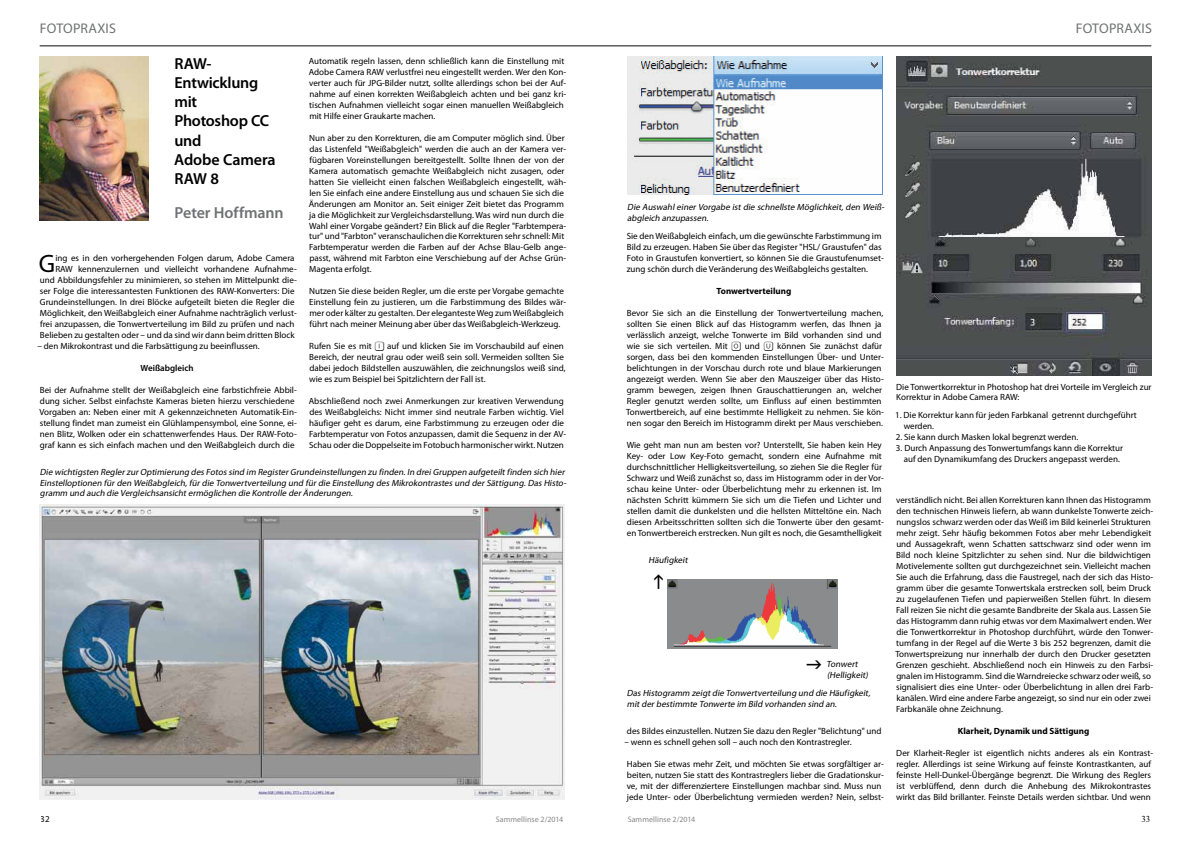
<style>
.page{position:relative;width:1191px;height:842px;background:#fff}
.page>*{position:absolute;margin:0;border:0;box-sizing:border-box;transform-origin:0 0}
.t1{font:25.3px "Myriad Pro";color:#000}
.t2{font:600 16px/19.2px "Myriad Pro";letter-spacing:-.015em;color:#000}
.t3{font:600 16px "Myriad Pro";letter-spacing:-.005em;color:#707172}
.t4{font:14px "Myriad Pro";color:#707172}
.t5{font:9px/11px "Myriad Pro";color:#000}
.t6{font:italic 9px/10.8px "Myriad Pro";letter-spacing:.02em;color:#000}
.t7{font:700 9px "Myriad Pro";color:#000}
.t8{font:600 9px "Myriad Pro";color:#000}
.t9{font:9px "Times New Roman";color:#000}
.t10{font:8px "Myriad Pro";letter-spacing:.005em;color:#87888a}
.s1{font-family:"Keys D"}
</style>
<div class="page">
<hr style="left:40px;top:45px;width:1111px;height:1px;background:#000">
<img style="left:40px;top:57px;width:109px;height:164px">
<img style="left:40px;top:504px;width:524px;height:295px">
<img style="left:627px;top:57px;width:255px;height:137px">
<img style="left:896px;top:57px;width:255px;height:318px">
<img style="left:667px;top:579px;width:170px;height:69px">
<h3 class="t4" style="left:40px;top:20px;width:9px">fotopraxis</h3>
<p class="t5" style="left:309px;top:55px;width:259px">Automatik regeln lassen, denn schließlich kann die Einstellung mit Adobe Camera RAW verlustfrei neu eingestellt werden. Wer den Kon&shy;verter auch für JPG-Bilder nutzt, sollte allerdings schon bei der Auf&shy;nahme auf einen korrekten Weißabgleich achten und bei ganz kri&shy;tischen Aufnahmen vielleicht sogar einen manuellen Weißabgleich mit Hilfe einer Graukarte machen.</p>
<p class="t5" style="left:309px;top:132px;width:259px">Nun aber zu den Korrekturen, die am Computer möglich sind. Über das Listenfeld "Weißabgleich" werden die auch an der Kamera ver&shy;fügbaren Voreinstellungen bereitgestellt. Sollte Ihnen der von der Kamera automatisch gemachte Weißabgleich nicht zusagen, oder hatten Sie vielleicht einen falschen Weißabgleich eingestellt, wäh&shy;len Sie einfach eine andere Einstellung aus und schauen Sie sich die Änderungen am Monitor an. Seit einiger Zeit bietet das Programm ja die Möglichkeit zur Vergleichsdarstellung. Was wird nun durch die Wahl einer Vorgabe geändert? Ein Blick auf die Regler "Farbtempera&shy;tur" und "Farbton" veranschaulichen die Korrekturen sehr schnell: Mit Farbtemperatur werden die Farben auf der Achse Blau-Gelb ange&shy;passt, während mit Farbton eine Verschiebung auf der Achse Grün-Magenta erfolgt.</p>
<p class="t5" style="left:309px;top:286px;width:258px">Nutzen Sie diese beiden Regler, um die erste per Vorgabe gemachte Einstellung fein zu justieren, um die Farbstimmung des Bildes wär&shy;mer oder kälter zu gestalten. Der eleganteste Weg zum Weißabgleich führt nach meiner Meinung aber über das Weißabgleich-Werkzeug.</p>
<p class="t5" style="left:309px;top:341px;width:258px">Rufen Sie es mit <span class="s1">I</span> auf und klicken Sie im Vorschaubild auf einen Bereich, der neutral grau oder weiß sein soll. Vermeiden sollten Sie dabei jedoch Bildstellen auszuwählen, die zeichnungslos weiß sind, wie es zum Beispiel bei Spitzlichtern der Fall ist.</p>
<p class="t5" style="left:309px;top:395px;width:259px">Abschließend noch zwei Anmerkungen zur kreativen Verwendung des Weißabgleichs: Nicht immer sind neutrale Farben wichtig. Viel häufiger geht es darum, eine Farbstimmung zu erzeugen oder die Farbtemperatur von Fotos anzupassen, damit die Sequenz in der AV-Schau oder die Doppelseite im Fotobuch harmonischer wirkt. Nutzen</p>
<p class="t6" style="left:40px;top:466px;width:530px">Die wichtigsten ReglerzurOptimierung des Fotos sind im RegisterGrundeinstellungen zu finden.In dreiGruppen aufgeteiltfinden sich hier<br>Einstelloptionen fürden Weißabgleich,fürdie Tonwertverteilung und fürdie Einstellung des Mikrokontrastes und derSättigung.Das Histo&shy;gramm und auch die Vergleichsansichtermöglichen die Kontrolle derÄnderungen.</p>
<h2 class="t2" style="left:174px;top:53px;width:103px">RAW-<br>Entwicklung mit<br>Photoshop CC und<br>Adobe Camera<br>RAW 8</h2>
<h2 class="t3" style="left:174px;top:202px;width:111px">Peter Hoffmann</h2>
<p class="t5" style="left:40px;top:253px;width:258px;text-align:right">ing es in den vorhergehenden Folgen darum, Adobe Camera RAW kennenzulernen und vielleicht vorhandene Aufnahme&shy;und Abbildungsfehler zu minimieren, so stehen im Mittelpunkt die&shy;ser Folge die interessantesten Funktionen des RAW-Konverters: Die Grundeinstellungen. In drei Blöcke aufgeteilt bieten die Regler die Möglichkeit, den Weißabgleich einer Aufnahme nachträglich verlust&shy;frei anzupassen, die Tonwertverteilung im Bild zu prüfen und nach Belieben zu gestalten oder – und da sind wir dann beim dritten Block</p>
<p class="t5" style="left:37px;top:341px;width:224px">– den Mikrokontrast und die Farbsättigung zu beeinflussen.</p>
<p class="t8" style="left:141px;top:362px;width:55px">Weißabgleich</p>
<p class="t5" style="left:40px;top:385px;width:259px">Bei der Aufnahme stellt der Weißabgleich eine farbstichfreie Abbil&shy;dung sicher. Selbst einfachste Kameras bieten hierzu verschiedene Vorgaben an: Neben einer mit A gekennzeichneten Automatik-Ein&shy;stellung findet man zumeist ein Glühlampensymbol, eine Sonne, ei&shy;nen Blitz, Wolken oder ein schattenwerfendes Haus. Der RAW-Foto&shy;graf kann es sich einfach machen und den Weißabgleich durch die</p>
<h1 class="t1" style="left:39px;top:248px;width:18px">G</h1>
<h3 class="t4" style="left:1075px;top:20px;width:9px">fotopraxis</h3>
<p class="t6" style="left:627px;top:201px;width:260px">Die AuswahleinerVorgabe istdie schnellste Möglichkeit,den Weiß&shy;abgleich anzupassen.</p>
<p class="t5" style="left:626px;top:231px;width:259px">Sie den Weißabgleich einfach, um die gewünschte Farbstimmung im Bild zu erzeugen. Haben Sie über das Register "HSL/ Graustufen" das Foto in Graustufen konvertiert, so können Sie die Graustufenumset&shy;zung schön durch die Veränderung des Weißabgleichs gestalten.</p>
<p class="t7" style="left:716px;top:285px;width:76px">Tonwertverteilung</p>
<p class="t5" style="left:626px;top:308px;width:259px">Bevor Sie sich an die Einstellung der Tonwertverteilung machen, sollten Sie einen Blick auf das Histogramm werfen, das Ihnen ja verlässlich anzeigt, welche Tonwerte im Bild vorhanden sind und wie sie sich verteilen. Mit <span class="s1">O</span> und <span class="s1">U</span> können Sie zunächst dafür sorgen, dass bei den kommenden Einstellungen Über- und Unter&shy;belichtungen in der Vorschau durch rote und blaue Markierungen angezeigt werden. Wenn Sie aber den Mauszeiger über das Histo&shy;gramm bewegen, zeigen Ihnen Grauschattierungen an, welcher Regler genutzt werden sollte, um Einfluss auf einen bestimmten Tonwertbereich, auf eine bestimmte Helligkeit zu nehmen. Sie kön&shy;nen sogar den Bereich im Histogramm direkt per Maus verschieben.</p>
<p class="t5" style="left:626px;top:439px;width:259px">Wie geht man nun am besten vor? Unterstellt, Sie haben kein Hey Key- oder Low Key-Foto gemacht, sondern eine Aufnahme mit durchschnittlicher Helligkeitsverteilung, so ziehen Sie die Regler für Schwarz und Weiß zunächst so, dass im Histogramm oder in der Vor&shy;schau keine Unter- oder Überbelichtung mehr zu erkennen ist. Im nächsten Schritt kümmern Sie sich um die Tiefen und Lichter und stellen damit die dunkelsten und die hellsten Mitteltöne ein. Nach diesen Arbeitsschritten sollten sich die Tonwerte über den gesamt&shy;en Tonwertbereich erstrecken. Nun gilt es noch, die Gesamthelligkeit</p>
<p class="t6" style="left:648px;top:554px;width:42px">Häufigkeit</p>
<p class="t6" style="left:826px;top:658px;width:45px">Tonwert (Helligkeit)</p>
<p class="t6" style="left:627px;top:688px;width:247px">Das Histogramm zeigtdie Tonwertverteilung und die Häufigkeit, mitderbestimmte Tonwerte im Bild vorhanden sind an.</p>
<p class="t5" style="left:627px;top:725px;width:256px">des Bildes einzustellen. Nutzen Sie dazu den Regler "Belichtung" und</p>
<p class="t5" style="left:624px;top:736px;width:229px">– wenn es schnell gehen soll – auch noch den Kontrastregler.</p>
<p class="t5" style="left:626px;top:758px;width:259px">Haben Sie etwas mehr Zeit, und möchten Sie etwas sorgfältiger ar&shy;beiten, nutzen Sie statt des Kontrastreglers lieber die Gradationskur&shy;ve, mit der differenziertere Einstellungen machbar sind. Muss nun jede Unter- oder Überbelichtung vermieden werden? Nein, selbst-</p>
<p class="t5" style="left:896px;top:381px;width:257px">Die Tonwertkorrektur in Photoshop hat drei Vorteile im Vergleich zur<br>Korrektur in Adobe Camera RAW:</p>
<p class="t5" style="left:903px;top:410px;width:235px;text-indent:-9px">1. Die Korrektur kann für jeden Farbkanal getrennt durchgeführt werden.</p>
<p class="t5" style="left:895px;top:431px;width:184px">2. Sie kann durch Masken lokal begrenzt werden.</p>
<p class="t5" style="left:896px;top:442px;width:229px;text-align:center">3. Durch Anpassung des Tonwertumfangs kann die Korrektur auf den Dynamikumfang des Druckers angepasst werden.</p>
<p class="t5" style="left:895px;top:494px;width:259px">verständlich nicht. Bei allen Korrekturen kann Ihnen das Histogramm den technischen Hinweis liefern, ab wann dunkelste Tonwerte zeich&shy;nungslos schwarz werden oder das Weiß im Bild keinerlei Strukturen mehr zeigt. Sehr häufig bekommen Fotos aber mehr Lebendigkeit und Aussagekraft, wenn Schatten sattschwarz sind oder wenn im Bild noch kleine Spitzlichter zu sehen sind. Nur die bildwichtigen Motivelemente sollten gut durchgezeichnet sein. Vielleicht machen Sie auch die Erfahrung, dass die Faustregel, nach der sich das Histo&shy;gramm über die gesamte Tonwertskala erstrecken soll, beim Druck zu zugelaufenen Tiefen und papierweißen Stellen führt. In diesem Fall reizen Sie nicht die gesamte Bandbreite der Skala aus. Lassen Sie das Histogramm dann ruhig etwas vor dem Maximalwert enden. Wer die Tonwertkorrektur in Photoshop durchführt, würde den Tonwer&shy;tumfang in der Regel auf die Werte 3 bis 252 begrenzen, damit die Tonwertspreizung nur innerhalb der durch den Drucker gesetzten Grenzen geschieht. Abschließend noch ein Hinweis zu den Farbsi&shy;gnalen im Histogramm. Sind die Warndreiecke schwarz oder weiß, so signalisiert dies eine Unter- oder Überbelichtung in allen drei Farb&shy;kanälen. Wird eine andere Farbe angezeigt, so sind nur ein oder zwei Farbkanäle ohne Zeichnung.</p>
<p class="t7" style="left:958px;top:725px;width:133px">Klarheit, Dynamik und Sättigung</p>
<p class="t5" style="left:896px;top:747px;width:258px">Der Klarheit-Regler ist eigentlich nichts anderes als ein Kontrast&shy;regler. Allerdings ist seine Wirkung auf feinste Kontrastkanten, auf feinste Hell-Dunkel-Übergänge begrenzt. Die Wirkung des Reglers ist verblüffend, denn durch die Anhebung des Mikrokontrastes wirkt das Bild brillanter. Feinste Details werden sichtbar. Und wenn</p>
<p class="t5" style="left:41px;top:813px;width:11px">32</p>
<p class="t10" style="left:496px;top:814px;width:69px">Sammellinse 2/2014</p>
<p class="t10" style="left:627px;top:814px;width:69px">Sammellinse 2/2014</p>
<p class="t9" style="left:1141px;top:812px;width:10px">33</p>
</div>
